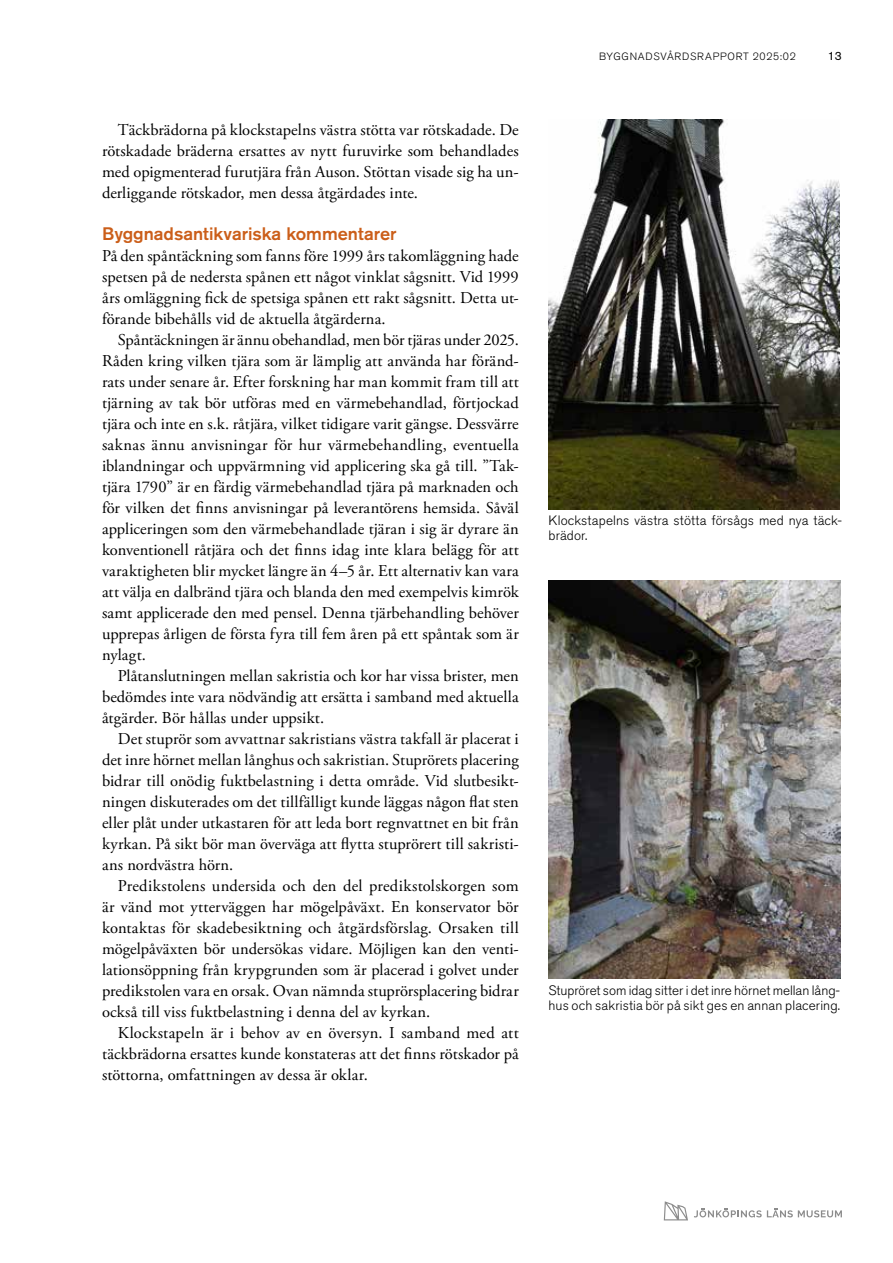
<style>
.page{position:relative;width:893px;height:1263px;background:#fff}
.page>*{position:absolute;margin:0;border:0;box-sizing:border-box;transform-origin:0 0}
.Rubrik_1{font:500 18px "Akzidenz Grotesk Std";color:#cb5e19}
.Brödtext_indrag{font:16.5px/21px "Adobe Garamond Pro";letter-spacing:.005em;color:#000;text-align:justify}
.Brödtext{font:16.5px/21px "Adobe Garamond Pro";letter-spacing:.005em;color:#000;text-align:justify}
.Bildtext{font:300 13.5px/15.8px "Akzidenz Grotesk Std";letter-spacing:.005em;color:#000}
.t1{font:12px "Akzidenz Grotesk Std";color:#000}
.t2{font:10.5px "Akzidenz Grotesk Std Light 2";letter-spacing:.07em;color:#000}
</style>
<div class="page">
<svg style="left:664px;top:1201px;width:24px;height:19px"></svg>
<svg style="left:694px;top:1208px;width:148px;height:9px"></svg>
<img style="left:549px;top:580px;width:291px;height:398px">
<img style="left:549px;top:119px;width:291px;height:391px">
<p class="Brödtext_indrag" style="left:102px;top:119px;width:418px;text-indent:16px">Täckbrädorna på klockstapelns västra stötta var rötskadade. De rötskadade bräderna ersattes av nytt furuvirke som behandlades med opigmenterad furutjära från Auson. Stöttan visade sig ha un&shy;derliggande rötskador, men dessa åtgärdades inte.</p>
<p class="Rubrik_1" style="left:102px;top:222px;width:296px">Byggnadsantikvariska kommentarer</p>
<p class="Brödtext" style="left:102px;top:245px;width:418px">På den spåntäckning som fanns före 1999 års takomläggning hade spetsen på de nedersta spånen ett något vinklat sågsnitt. Vid 1999 års omläggning fick de spetsiga spånen ett rakt sågsnitt. Detta ut&shy;förande bibehålls vid de aktuella åtgärderna.</p>
<p class="Brödtext_indrag" style="left:102px;top:329px;width:418px;text-indent:16px">Spåntäckningen är ännu obehandlad, men bör tjäras under 2025.<br>Råden kring vilken tjära som är lämplig att använda har föränd&shy;rats under senare år. Efter forskning har man kommit fram till att tjärning av tak bör utföras med en värmebehandlad, förtjockad tjära och inte en s.k. råtjära, vilket tidigare varit gängse. Dessvärre saknas ännu anvisningar för hur värmebehandling, eventuella iblandningar och uppvärmning vid applicering ska gå till. ”Tak&shy;tjära 1790” är en färdig värmebehandlad tjära på marknaden och för vilken det finns anvisningar på leverantörens hemsida. Såväl appliceringen som den värmebehandlade tjäran i sig är dyrare än konventionell råtjära och det finns idag inte klara belägg för att varaktigheten blir mycket längre än 4–5 år. Ett alternativ kan vara att välja en dalbränd tjära och blanda den med exempelvis kimrök samt applicerade den med pensel. Denna tjärbehandling behöver upprepas årligen de första fyra till fem åren på ett spåntak som är nylagt.</p>
<p class="Brödtext_indrag" style="left:102px;top:665px;width:418px;text-indent:16px">Plåtanslutningen mellan sakristia och kor har vissa brister, men bedömdes inte vara nödvändig att ersätta i samband med aktuella åtgärder. Bör hållas under uppsikt.</p>
<p class="Brödtext_indrag" style="left:102px;top:728px;width:418px;text-indent:16px">Det stuprör som avvattnar sakristians västra takfall är placerat i det inre hörnet mellan långhus och sakristian. Stuprörets placering bidrar till onödig fuktbelastning i detta område. Vid slutbesikt&shy;ningen diskuterades om det tillfälligt kunde läggas någon flat sten eller plåt under utkastaren för att leda bort regnvattnet en bit från kyrkan. På sikt bör man överväga att flytta stuprörert till sakristi&shy;ans nordvästra hörn.</p>
<p class="Brödtext_indrag" style="left:102px;top:875px;width:418px;text-indent:16px">Predikstolens undersida och den del predikstolskorgen som är vänd mot ytterväggen har mögelpåväxt. En konservator bör kontaktas för skadebesiktning och åtgärdsförslag. Orsaken till mögelpåväxten bör undersökas vidare. Möjligen kan den venti&shy;lationsöppning från krypgrunden som är placerad i golvet under predikstolen vara en orsak. Ovan nämnda stuprörsplacering bidrar också till viss fuktbelastning i denna del av kyrkan.</p>
<p class="Brödtext_indrag" style="left:102px;top:1023px;width:418px;text-indent:16px">Klockstapeln är i behov av en översyn. I samband med att täckbrädorna ersattes kunde konstateras att det finns rötskador på stöttorna, omfattningen av dessa är oklar.</p>
<p class="t2" style="left:599px;top:50px;width:198px">BYGGNADSVÅRDSRAPPORT 2025:02</p>
<p class="t1" style="left:828px;top:49px;width:15px">13</p>
<p class="Bildtext" style="left:549px;top:512px;width:295px">Klockstapelns västra stötta försågs med nya täck&shy;brädor.</p>
<p class="Bildtext" style="left:549px;top:982px;width:293px">Stupröret som idag sitter i det inre hörnet mellan lång&shy;hus och sakristia bör på sikt ges en annan placering.</p>
</div>
